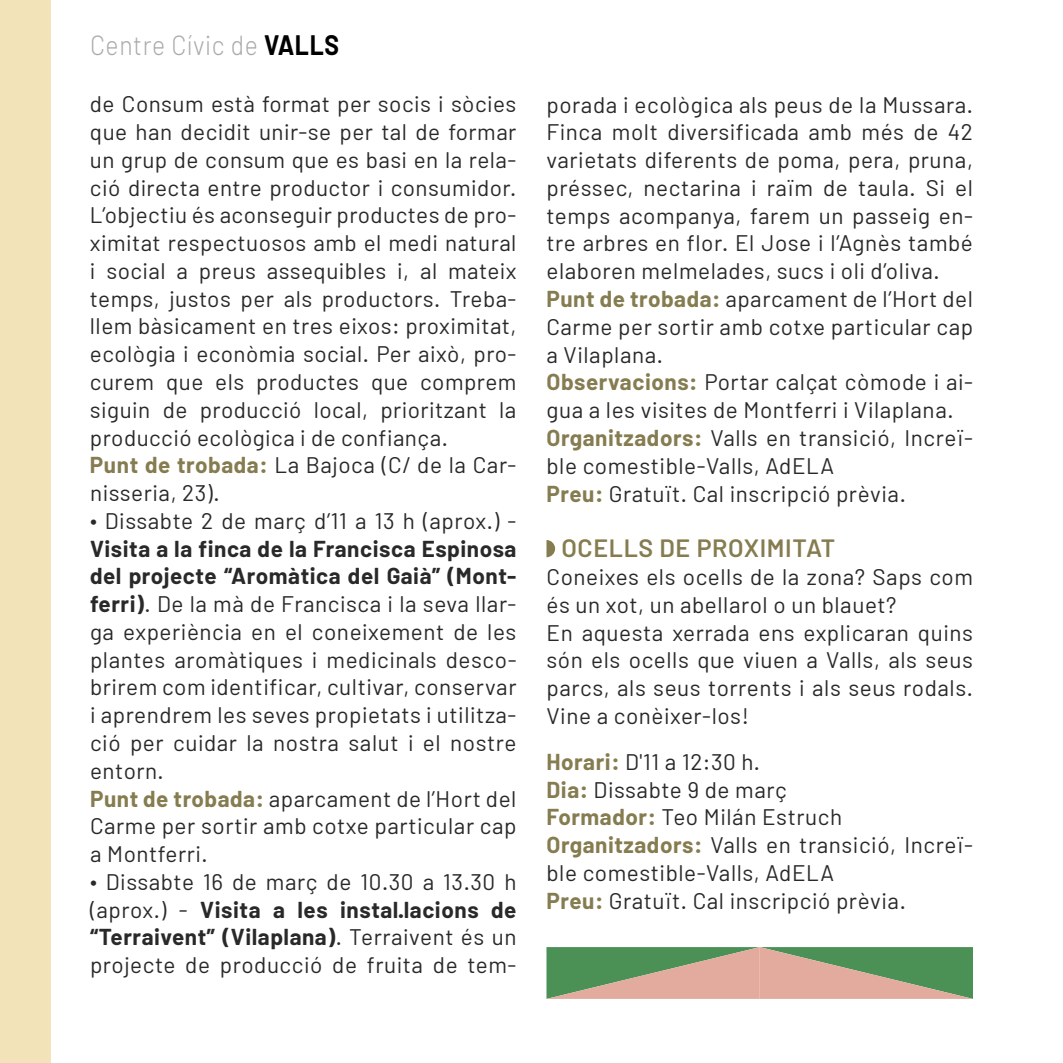
<style>
.page{position:relative;width:1063px;height:1063px;background:#fff}
.page>*{position:absolute;margin:0;border:0;box-sizing:border-box;transform-origin:0 0}
.t1{font:300 27.5px "Barlow";letter-spacing:.025em;color:#aaa;scale:.9 1}
.t2{font:600 25px "Barlow";letter-spacing:.025em;color:#857c50}
.t3{font:22.5px/27.8px "Barlow";letter-spacing:.025em;color:#292929}
.s1{font-weight:700;color:#000}
.s2{font-weight:700;color:#857c50}
.s3{font-weight:700}
</style>
<div class="page">
<div style="left:0;top:0;width:51px;height:1063px;background:#f3e3b9"></div>
<svg style="left:546px;top:540px;width:9px;height:17px"></svg>
<svg style="left:546px;top:947px;width:427px;height:52px;background:#989e7a"></svg>
<p class="t1" style="left:90px;top:28px;width:278px">Centre Cívic de <span class="s1">VALLS</span></p>
<p class="t3" style="left:90px;top:90px;width:428px">de Consum està format per socis i sòcies que han decidit unir-se per tal de formar un grup de consum que es basi en la rela&shy;ció directa entre productor i consumidor.<br>L’objectiu és aconseguir productes de pro&shy;ximitat respectuosos amb el medi natural i social a preus assequibles i, al mateix temps, justos per als productors. Treba&shy;llem bàsicament en tres eixos: proximitat, ecològia i econòmia social. Per això, pro&shy;curem que els productes que comprem siguin de producció local, prioritzant la producció ecològica i de confiança.<br><span class="s2">Punt de trobada:</span> La Bajoca (C/ de la Car&shy;nisseria, 23).<br>∙ Dissabte 2 de març d’11 a 13 h (aprox.) -</p>
<p class="t3" style="left:90px;top:534px;width:428px"><span class="s3">Visita a la finca de la Francisca Espinosa del projecte “Aromàtica del Gaià” (Mont&shy;ferri)</span>. De la mà de Francisca i la seva llar&shy;ga experiència en el coneixement de les plantes aromàtiques i medicinals desco&shy;brirem com identificar, cultivar, conservar i aprendrem les seves propietats i utilitza&shy;ció per cuidar la nostra salut i el nostre entorn.<br><span class="s2">Punt de trobada:</span> aparcament de l’Hort del Carme per sortir amb cotxe particular cap a Montferri.<br>∙ Dissabte 16 de març de 10.30 a 13.30 h (aprox.) - <span class="s3">Visita a les instal·lacions de “Terraivent” (Vilaplana)</span>. Terraivent és un projecte de producció de fruita de tem-</p>
<p class="t3" style="left:546px;top:90px;width:428px">porada i ecològica als peus de la Mussara.<br>Finca molt diversificada amb més de 42 varietats diferents de poma, pera, pruna, préssec, nectarina i raïm de taula. Si el temps acompanya, farem un passeig en&shy;tre arbres en flor. El Jose i l’Agnès també elaboren melmelades, sucs i oli d’oliva.<br><span class="s2">Punt de trobada:</span> aparcament de l’Hort del Carme per sortir amb cotxe particular cap a Vilaplana.<br><span class="s2">Observacions:</span> Portar calçat còmode i ai&shy;gua a les visites de Montferri i Vilaplana.<br><span class="s2">Organitzadors:</span> Valls en transició, Increï&shy;ble comestible-Valls, AdELA<br><span class="s2">Preu:</span> Gratuït. Cal inscripció prèvia.</p>
<p class="t2" style="left:561px;top:533px;width:275px">OCELLS DE PROXIMITAT</p>
<p class="t3" style="left:546px;top:563px;width:428px">Coneixes els ocells de la zona? Saps com és un xot, un abellarol o un blauet?<br>En aquesta xerrada ens explicaran quins són els ocells que viuen a Valls, als seus parcs, als seus torrents i als seus rodals.<br>Vine a conèixer-los!</p>
<p class="t3" style="left:546px;top:747px;width:428px"><span class="s2">Horari:</span> D'11 a 12:30 h.<br><span class="s2">Dia:</span> Dissabte 9 de març<br><span class="s2">Formador:</span> Teo Milán Estruch<br><span class="s2">Organitzadors:</span> Valls en transició, Increï&shy;ble comestible-Valls, AdELA<br><span class="s2">Preu:</span> Gratuït. Cal inscripció prèvia.</p>
</div>
